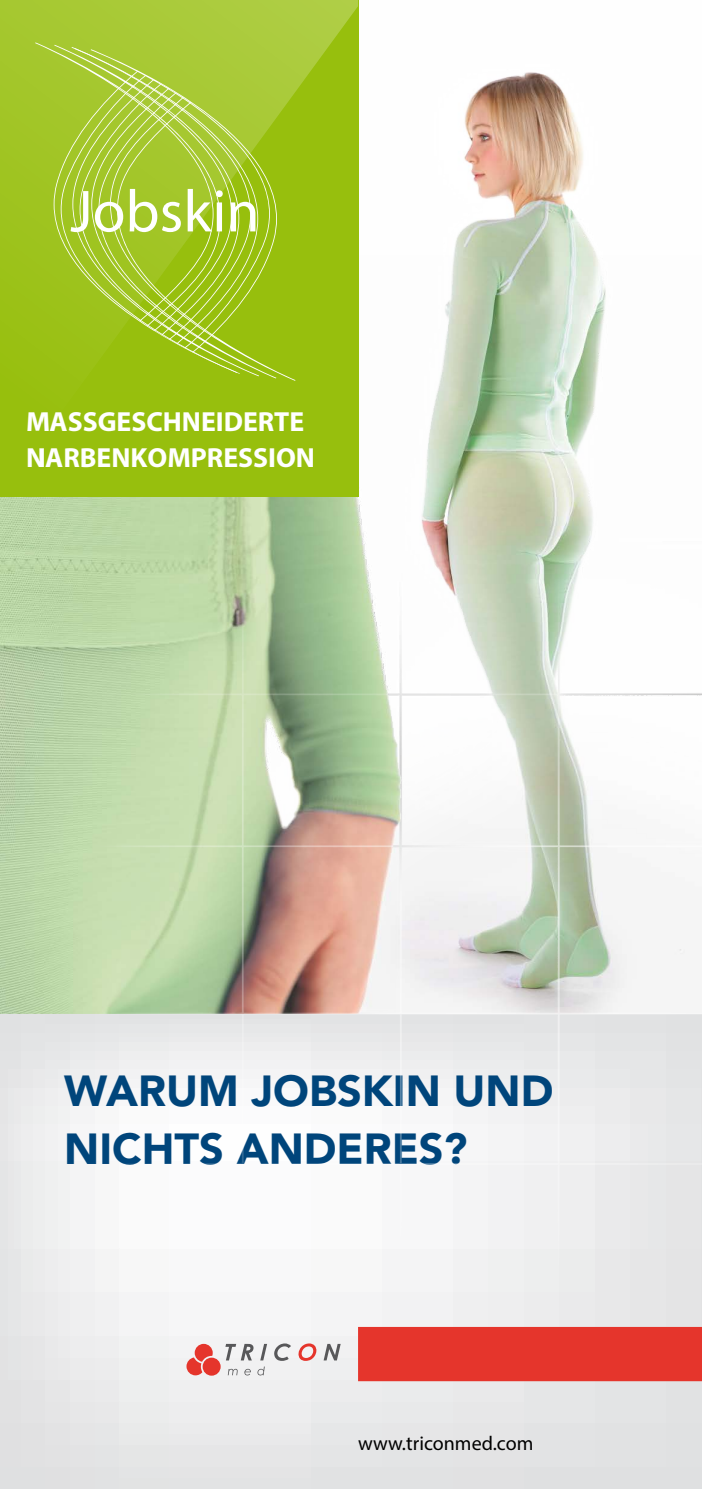
<style>
.page{position:relative;width:702px;height:1489px;background:#fff}
.page>*{position:absolute;margin:0;border:0;box-sizing:border-box;transform-origin:0 0}
.t1{font:900 43px/58px "Avenir";color:#00457b}
.t2{font:700 27.75px/36px "Myriad Pro";color:#fff}
.t3{font:20px "Myriad Pro";color:#000}
</style>
<div class="page">
<img style="left:0;top:0;width:596px;height:1013px">
<div style="left:0;top:1013px;width:43px;height:475px;background:#e5e6e7"></div>
<svg style="left:0;top:0;width:358px;height:497px;background:#a5c830"></svg>
<img style="left:43px;top:255px;width:659px;height:1233px">
<p class="t2" style="left:26px;top:402px;width:290px">MASSGESCHNEIDERTE<br>NARBENKOMPRESSION</p>
<h1 class="t1" style="left:64px;top:1061px;width:490px">WARUM JOBSKIN UND<br>NICHTS ANDERES?</h1>
<p class="t3" style="left:358px;top:1430px;width:177px">www.triconmed.com</p>
</div>
